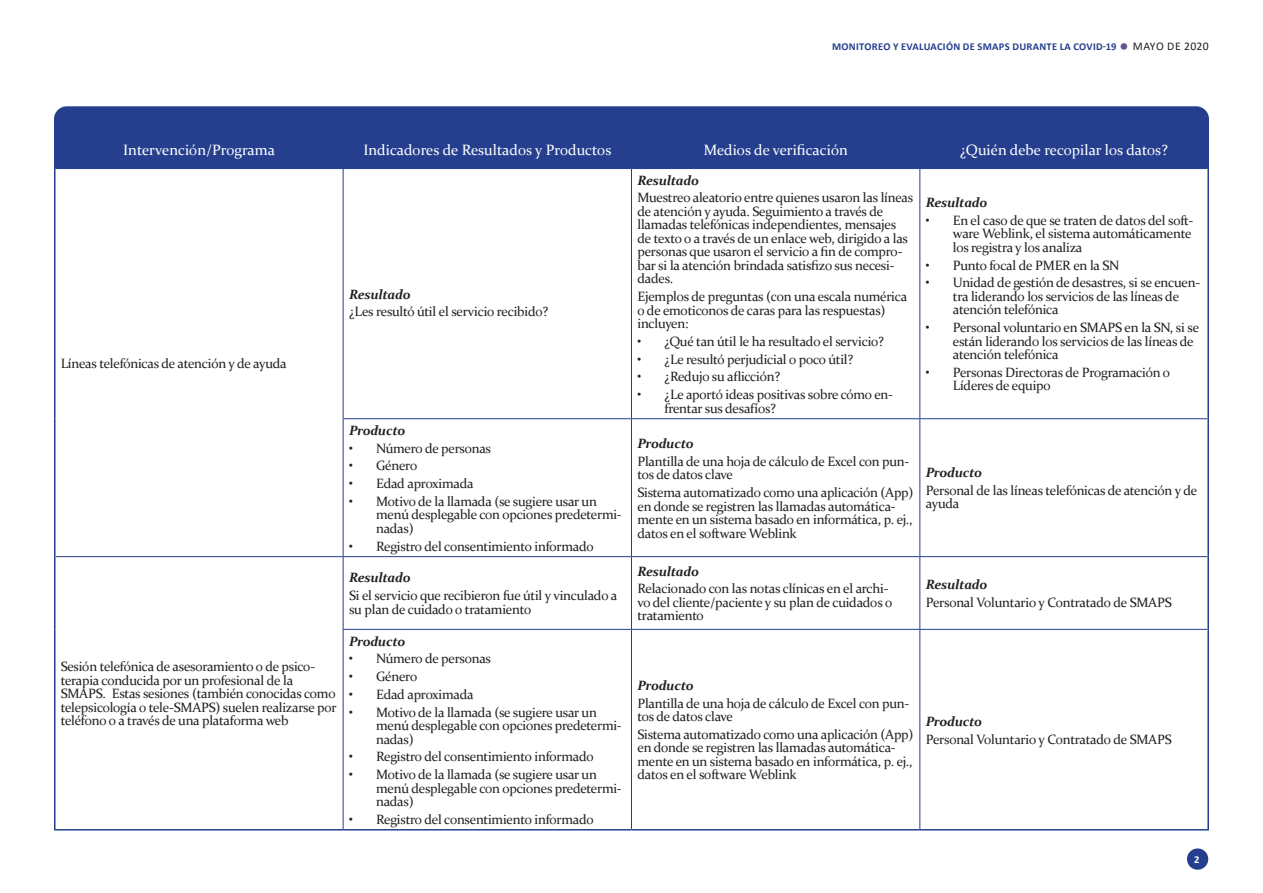
<style>
.page{position:relative;width:1263px;height:893px;background:#fff}
.page>*{position:absolute;margin:0;border:0;box-sizing:border-box;transform-origin:0 0}
.brød{font:15px "Constantia";color:#fff}
.brød-2{font:13.5px/13.5px "Constantia";letter-spacing:-.02em;color:#231f20}
.bold_italic{font:italic 700 13.5px "Constantia";letter-spacing:-.02em;color:#231f20}
.brød-3{font:italic 700 13.5px "Constantia";letter-spacing:-.02em;color:#231f20}
.t1{font:700 10.5px "Calibri";letter-spacing:.03em;color:#253f8e}
.t2{font:700 10.5px "Calibri";color:#fff}
.s1{font-weight:400;font-size:21px;color:#655191}
.s2{font-weight:400;font-size:11.7px;color:#231f20}
</style>
<div class="page">
<div style="left:1187px;top:848px;width:21px;height:22px;background:#253f8e;border-radius:50%"></div>
<div style="left:54px;top:106px;width:1155px;height:81px;background:#253f8e;border-radius:13px"></div>
<svg style="left:56px;top:169px;width:1151px;height:387px"></svg>
<hr style="left:343px;top:169px;width:1px;height:249px;background:#253f8e">
<hr style="left:631px;top:169px;width:1px;height:249px;background:#253f8e">
<hr style="left:919px;top:169px;width:1px;height:249px;background:#253f8e">
<hr style="left:343px;top:418px;width:288px;height:1px;background:#253f8e">
<hr style="left:343px;top:419px;width:1px;height:137px;background:#253f8e">
<hr style="left:631px;top:418px;width:289px;height:1px;background:#253f8e">
<hr style="left:631px;top:419px;width:1px;height:137px;background:#253f8e">
<hr style="left:920px;top:418px;width:287px;height:1px;background:#253f8e">
<hr style="left:919px;top:419px;width:1px;height:137px;background:#253f8e">
<hr style="left:56px;top:556px;width:287px;height:1px;background:#253f8e">
<hr style="left:343px;top:556px;width:288px;height:1px;background:#253f8e">
<hr style="left:343px;top:557px;width:1px;height:72px;background:#253f8e">
<hr style="left:631px;top:556px;width:289px;height:1px;background:#253f8e">
<hr style="left:631px;top:557px;width:1px;height:72px;background:#253f8e">
<hr style="left:920px;top:556px;width:287px;height:1px;background:#253f8e">
<hr style="left:919px;top:557px;width:1px;height:72px;background:#253f8e">
<hr style="left:343px;top:629px;width:288px;height:1px;background:#253f8e">
<hr style="left:343px;top:630px;width:1px;height:199px;background:#253f8e">
<hr style="left:631px;top:629px;width:289px;height:1px;background:#253f8e">
<hr style="left:631px;top:630px;width:1px;height:199px;background:#253f8e">
<hr style="left:920px;top:629px;width:287px;height:1px;background:#253f8e">
<hr style="left:919px;top:630px;width:1px;height:199px;background:#253f8e">
<hr style="left:54px;top:169px;width:2px;height:250px;background:#253f8e">
<hr style="left:1207px;top:169px;width:2px;height:250px;background:#253f8e">
<hr style="left:54px;top:419px;width:2px;height:138px;background:#253f8e">
<hr style="left:1207px;top:419px;width:2px;height:138px;background:#253f8e">
<hr style="left:54px;top:557px;width:2px;height:72px;background:#253f8e">
<hr style="left:1207px;top:557px;width:2px;height:72px;background:#253f8e">
<hr style="left:54px;top:629px;width:2px;height:200px;background:#253f8e">
<hr style="left:1207px;top:629px;width:2px;height:200px;background:#253f8e">
<hr style="left:54px;top:829px;width:289px;height:1px;background:#253f8e">
<hr style="left:343px;top:829px;width:288px;height:1px;background:#253f8e">
<hr style="left:631px;top:829px;width:289px;height:1px;background:#253f8e">
<hr style="left:920px;top:829px;width:289px;height:1px;background:#253f8e">
<p class="t1" style="left:832px;top:39px;width:378px">MONITOREO Y EVALUACIÓN DE SMAPS DURANTE LA COVID-19 <span class="s1">•</span> <span class="s2">MAYO DE 2020</span></p>
<p class="brød" style="left:123px;top:139px;width:153px">Intervención/Programa</p>
<p class="brød" style="left:363px;top:139px;width:250px">Indicadores de Resultados y Productos</p>
<p class="brød" style="left:704px;top:139px;width:146px">Medios de verificación</p>
<p class="brød" style="left:960px;top:139px;width:209px">¿Quién debe recopilar los datos?</p>
<p class="brød-2" style="left:61px;top:356px;width:227px">Líneas telefónicas de atención y de ayuda</p>
<p class="bold_italic" style="left:349px;top:285px;width:63px">Resultado</p>
<p class="brød-2" style="left:349px;top:304px;width:201px">¿Les resultó útil el servicio recibido?</p>
<p class="brød-2" style="left:61px;top:659px;width:277px">Sesión telefónica de asesoramiento o de psico&shy;terapia conducida por un profesional de la SMAPS. Estas sesiones (también conocidas como telepsicología o tele-SMAPS) suelen realizarse por teléfono o a través de una plataforma web</p>
<p class="bold_italic" style="left:349px;top:421px;width:58px">Producto</p>
<p class="brød-2" style="left:349px;top:441px;width:143px">• Número de personas</p>
<p class="brød-2" style="left:349px;top:458px;width:70px">• Género</p>
<p class="brød-2" style="left:349px;top:476px;width:126px">• Edad aproximada</p>
<p class="brød-2" style="left:376px;top:494px;width:247px;text-indent:-27px">• Motivo de la llamada (se sugiere usar un menú desplegable con opciones predetermi&shy;nadas)</p>
<p class="brød-2" style="left:349px;top:539px;width:246px">• Registro del consentimiento informado</p>
<p class="brød-3" style="left:349px;top:568px;width:63px">Resultado</p>
<p class="brød-2" style="left:349px;top:588px;width:270px">Si el servicio que recibieron fue útil y vinculado a su plan de cuidado o tratamiento</p>
<p class="bold_italic" style="left:349px;top:632px;width:58px">Producto</p>
<p class="brød-2" style="left:349px;top:651px;width:143px">• Número de personas</p>
<p class="brød-2" style="left:349px;top:669px;width:70px">• Género</p>
<p class="brød-2" style="left:349px;top:687px;width:126px">• Edad aproximada</p>
<p class="brød-2" style="left:376px;top:705px;width:247px;text-indent:-27px">• Motivo de la llamada (se sugiere usar un menú desplegable con opciones predetermi&shy;nadas)</p>
<p class="brød-2" style="left:349px;top:749px;width:246px">• Registro del consentimiento informado</p>
<p class="brød-2" style="left:376px;top:767px;width:247px;text-indent:-27px">• Motivo de la llamada (se sugiere usar un menú desplegable con opciones predetermi&shy;nadas)</p>
<p class="brød-2" style="left:349px;top:812px;width:246px">• Registro del consentimiento informado</p>
<p class="bold_italic" style="left:637px;top:171px;width:63px">Resultado</p>
<p class="brød-2" style="left:637px;top:190px;width:277px">Muestreo aleatorio entre quienes usaron las líneas de atención y ayuda. Seguimiento a través de llamadas telefónicas independientes, mensajes de texto o a través de un enlace web, dirigido a las personas que usaron el servicio a fin de compro&shy;bar si la atención brindada satisfizo sus necesi&shy;dades.</p>
<p class="brød-2" style="left:637px;top:289px;width:271px">Ejemplos de preguntas (con una escala numérica o de emoticonos de caras para las respuestas) incluyen:</p>
<p class="brød-2" style="left:637px;top:334px;width:248px">• ¿Qué tan útil le ha resultado el servicio?</p>
<p class="brød-2" style="left:637px;top:352px;width:217px">• ¿Le resultó perjudicial o poco útil?</p>
<p class="brød-2" style="left:637px;top:369px;width:144px">• ¿Redujo su aflicción?</p>
<p class="brød-2" style="left:664px;top:387px;width:230px;text-indent:-27px">• ¿Le aportó ideas positivas sobre cómo en&shy;frentar sus desafíos?</p>
<p class="bold_italic" style="left:637px;top:434px;width:58px">Producto</p>
<p class="brød-2" style="left:637px;top:454px;width:273px">Plantilla de una hoja de cálculo de Excel con pun&shy;tos de datos clave</p>
<p class="brød-2" style="left:637px;top:485px;width:278px">Sistema automatizado como una aplicación (App) en donde se registren las llamadas automática&shy;mente en un sistema basado en informática, p. ej., datos en el software Weblink</p>
<p class="bold_italic" style="left:926px;top:193px;width:63px">Resultado</p>
<p class="brød-2" style="left:953px;top:213px;width:242px;text-indent:-27px">• En el caso de que se traten de datos del soft&shy;ware Weblink, el sistema automáticamente los registra y los analiza</p>
<p class="brød-2" style="left:926px;top:258px;width:195px">• Punto focal de PMER en la SN</p>
<p class="brød-2" style="left:953px;top:275px;width:249px;text-indent:-27px">• Unidad de gestión de desastres, si se encuen&shy;tra liderando los servicios de las líneas de atención telefónica</p>
<p class="brød-2" style="left:953px;top:320px;width:248px;text-indent:-27px">• Personal voluntario en SMAPS en la SN, si se están liderando los servicios de las líneas de atención telefónica</p>
<p class="brød-2" style="left:953px;top:365px;width:219px;text-indent:-27px">• Personas Directoras de Programación o<br>Líderes de equipo</p>
<p class="bold_italic" style="left:926px;top:463px;width:58px">Producto</p>
<p class="brød-2" style="left:926px;top:483px;width:273px">Personal de las líneas telefónicas de atención y de ayuda</p>
<p class="bold_italic" style="left:637px;top:562px;width:63px">Resultado</p>
<p class="brød-2" style="left:637px;top:581px;width:256px">Relacionado con las notas clínicas en el archi&shy;vo del cliente/paciente y su plan de cuidados o tratamiento</p>
<p class="bold_italic" style="left:926px;top:575px;width:63px">Resultado</p>
<p class="brød-2" style="left:926px;top:595px;width:247px">Personal Voluntario y Contratado de SMAPS</p>
<p class="bold_italic" style="left:637px;top:676px;width:58px">Producto</p>
<p class="brød-2" style="left:637px;top:696px;width:273px">Plantilla de una hoja de cálculo de Excel con pun&shy;tos de datos clave</p>
<p class="brød-2" style="left:637px;top:727px;width:278px">Sistema automatizado como una aplicación (App) en donde se registren las llamadas automática&shy;mente en un sistema basado en informática, p. ej., datos en el software Weblink</p>
<p class="bold_italic" style="left:926px;top:712px;width:58px">Producto</p>
<p class="brød-2" style="left:926px;top:732px;width:247px">Personal Voluntario y Contratado de SMAPS</p>
<p class="t2" style="left:1194px;top:852px;width:7px">2</p>
</div>
